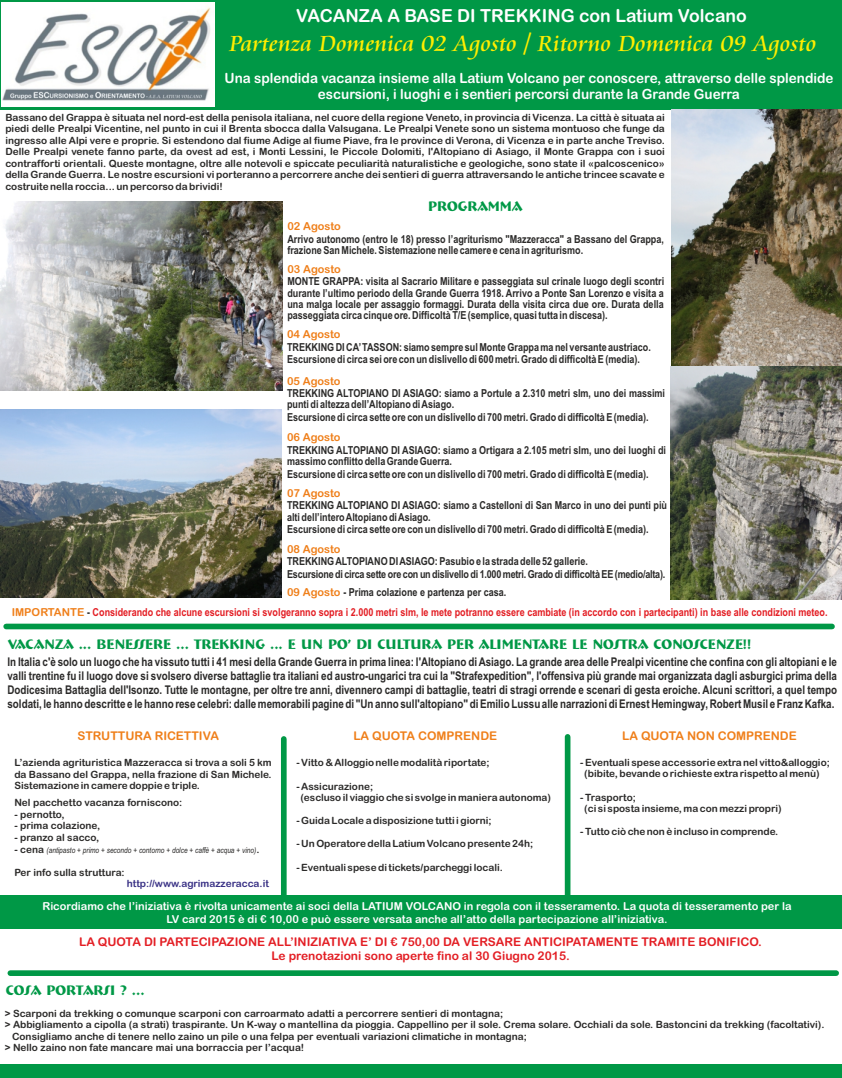
<style>
.page{position:relative;width:842px;height:1078px;background:#fff}
.page>*{position:absolute;margin:0;border:0;box-sizing:border-box;transform-origin:0 0}
.t1{font:24px "Cataneo BT";color:#ffed00}
.t2{font:18px "Arial Rounded MT Bold";color:#fefefe}
.t3{font:14px/16.2px "Arial Rounded MT Bold";color:#fefefe;text-align:center;scale:.96 1}
.t4{font:700 14px "Bremen BT";color:#009846}
.t5{font:700 12px/13.7px "Arial Narrow";color:#2b2a29;text-align:justify}
.t6{font:12px/13.9px "Arial Rounded MT Bold";color:#e31e24;text-align:center}
.t7{font:12px "Arial Rounded MT Bold";color:#ef7f1a}
.t8{font:700 11px/11.3px "Arial Narrow";color:#2b2a29}
.t9{font:11px/12.7px "Arial Rounded MT Bold";color:#fefefe;text-align:center}
.t10{font:700 11px/19.7px "Arial Narrow";color:#e31e24}
.t11{font:700 11px/12.6px "Arial Narrow";letter-spacing:-.02em;color:#2b2a29}
.t12{font:11px "Arial Rounded MT Bold";color:#ef7f1a}
.t13{font:10px/11.6px "Arial Rounded MT Bold";color:#2b2a29}
.t14{font:10px "Arial Rounded MT Bold";color:#393185}
.t15{font:italic 8px "Arial Narrow";color:#2b2a29}
.s1{font-family:"Arial Rounded MT Bold";font-weight:400;color:#ef7f1a}
.s2{color:#2b2a29}
.s3{font-family:"Arial Rounded MT Bold";font-style:normal;font-size:10px}
</style>
<div class="page">
<div style="left:0;top:0;width:842px;height:110px;background:#009846"></div>
<img style="left:2px;top:2px;width:213px;height:104px">
<img style="left:0;top:201px;width:283px;height:189px">
<img style="left:671px;top:110px;width:171px;height:489px">
<img style="left:0;top:409px;width:281px;height:188px">
<div style="left:281px;top:738px;width:6px;height:168px;background:#009846"></div>
<div style="left:565px;top:736px;width:5px;height:170px;background:#009846"></div>
<div style="left:6px;top:623px;width:826px;height:6px;background:#009846"></div>
<div style="left:10px;top:970px;width:826px;height:5px;background:#009846"></div>
<div style="left:0;top:895px;width:841px;height:33px;background:#009846"></div>
<div style="left:0;top:1063px;width:842px;height:14px;background:#009846"></div>
<h2 class="t2" style="left:296px;top:9px;width:452px">VACANZA A BASE DI TREKKING con Latium Volcano</h2>
<h1 class="t1" style="left:229px;top:32px;width:589px">Partenza Domenica 02 Agosto / Ritorno Domenica 09 Agosto</h1>
<h3 class="t3" style="left:224px;top:71px;width:636px">Una splendida vacanza insieme alla Latium Volcano per conoscere, attraverso delle splendide escursioni, i luoghi e i sentieri percorsi durante la Grande Guerra</h3>
<p class="t13" style="left:5px;top:112px;width:661px;text-align:justify">Bassano del Grappa è situata nel nord-est della penisola italiana, nel cuore della regione Veneto, in provincia di Vicenza. La città è situata ai piedi delle Prealpi Vicentine, nel punto in cui il Brenta sbocca dalla Valsugana. Le Prealpi Venete sono un sistema montuoso che funge da ingresso alle Alpi vere e proprie. Si estendono dal fiume Adige al fiume Piave, fra le province di Verona, di Vicenza e in parte anche Treviso.<br>Delle Prealpi venete fanno parte, da ovest ad est, i Monti Lessini, le Piccole Dolomiti, l'Altopiano di Asiago, il Monte Grappa con i suoi contrafforti orientali. Queste montagne, oltre alle notevoli e spiccate peculiarità naturalistiche e geologiche, sono state il «palcoscenico» della Grande Guerra. Le nostre escursioni vi porteranno a percorrere anche dei sentieri di guerra attraversando le antiche trincee scavate e costruite nella roccia... un percorso da brividi!</p>
<h3 class="t4" style="left:428px;top:201px;width:96px">PROGRAMMA</h3>
<p class="t12" style="left:287px;top:222px;width:55px">02 Agosto</p>
<p class="t8" style="left:287px;top:234px;width:378px">Arrivo autonomo (entro le 18) presso l’agriturismo "Mazzeracca" a Bassano del Grappa, frazione San Michele. Sistemazione nelle camere e cena in agriturismo.</p>
<p class="t12" style="left:287px;top:265px;width:55px">03 Agosto</p>
<p class="t8" style="left:287px;top:277px;width:378px;text-align:justify">MONTE GRAPPA: visita al Sacrario Militare e passeggiata sul crinale luogo degli scontri durante l’ultimo periodo della Grande Guerra 1918. Arrivo a Ponte San Lorenzo e visita a una malga locale per assaggio formaggi. Durata della visita circa due ore. Durata della passeggiata circa cinque ore. Difficoltà T/E (semplice, quasi tutta in discesa).</p>
<p class="t12" style="left:287px;top:330px;width:55px">04 Agosto</p>
<p class="t8" style="left:287px;top:341px;width:365px;line-height:12.6px">TREKKING DI CA’TASSON: siamo sempre sul Monte Grappa ma nel versante austriaco.<br>Escursione di circa sei ore con un dislivello di 600 metri. Grado di difficoltà E (media).</p>
<p class="t12" style="left:287px;top:376px;width:55px">05 Agosto</p>
<p class="t8" style="left:287px;top:388px;width:379px">TREKKING ALTOPIANO DI ASIAGO: siamo a Portule a 2.310 metri slm, uno dei massimi punti di altezza dell’Altopiano di Asiago.</p>
<p class="t8" style="left:287px;top:412px;width:363px">Escursione di circa sette ore con un dislivello di 700 metri. Grado di difficoltà E (media).</p>
<p class="t12" style="left:287px;top:433px;width:55px">06 Agosto</p>
<p class="t8" style="left:287px;top:445px;width:380px">TREKKING ALTOPIANO DI ASIAGO: siamo a Ortigara a 2.105 metri slm, uno dei luoghi di massimo conflitto della Grande Guerra.</p>
<p class="t8" style="left:287px;top:469px;width:363px">Escursione di circa sette ore con un dislivello di 700 metri. Grado di difficoltà E (media).</p>
<p class="t12" style="left:287px;top:488px;width:55px">07 Agosto</p>
<p class="t8" style="left:287px;top:501px;width:381px">TREKKING ALTOPIANO DI ASIAGO: siamo a Castelloni di San Marco in uno dei punti più alti dell’intero Altopiano di Asiago.</p>
<p class="t8" style="left:287px;top:524px;width:363px">Escursione di circa sette ore con un dislivello di 700 metri. Grado di difficoltà E (media).</p>
<p class="t12" style="left:287px;top:544px;width:55px">08 Agosto</p>
<p class="t11" style="left:287px;top:556px;width:380px">TREKKING ALTOPIANO DI ASIAGO: Pasubio e la strada delle 52 gallerie.<br>Escursione di circa sette ore con un dislivello di 1.000 metri. Grado di difficoltà EE (medio/alta).</p>
<p class="t10" style="left:12px;top:583px;width:817px;text-indent:275px"><span class="s1">09 Agosto</span> <span class="s2">- Prima colazione e partenza per casa.<br></span><span class="s1">IMPORTANTE</span> <span class="s2">-</span> Considerando che alcune escursioni si svolgeranno sopra i 2.000 metri slm, le mete potranno essere cambiate (in accordo con i partecipanti) in base alle condizioni meteo.</p>
<h3 class="t4" style="left:8px;top:638px;width:745px">VACANZA ... BENESSERE ... TREKKING ... E UN PO’ DI CULTURA PER ALIMENTARE LE NOSTRA CONOSCENZE!!</h3>
<p class="t5" style="left:7px;top:656px;width:831px">In Italia c'è solo un luogo che ha vissuto tutti i 41 mesi della Grande Guerra in prima linea: l'Altopiano di Asiago. La grande area delle Prealpi vicentine che confina con gli altopiani e le valli trentine fu il luogo dove si svolsero diverse battaglie tra italiani ed austro-ungarici tra cui la "Strafexpedition", l'offensiva più grande mai organizzata dagli asburgici prima della Dodicesima Battaglia dell'Isonzo. Tutte le montagne, per oltre tre anni, divennero campi di battaglie, teatri di stragi orrende e scenari di gesta eroiche. Alcuni scrittori, a quel tempo soldati, le hanno descritte e le hanno rese celebri: dalle memorabili pagine di "Un anno sull'altopiano" di Emilio Lussu alle narrazioni di Ernest Hemingway, Robert Musil e Franz Kafka.</p>
<p class="t7" style="left:77px;top:731px;width:143px">STRUTTURA RICETTIVA</p>
<p class="t13" style="left:14px;top:757px;width:259px;text-align:justify">L’azienda agrituristica Mazzeracca si trova a soli 5 km da Bassano del Grappa, nella frazione di San Michele.<br>Sistemazione in camere doppie e triple.</p>
<p class="t13" style="left:14px;top:797px;width:169px">Nel pacchetto vacanza forniscono:</p>
<p class="t13" style="left:14px;top:809px;width:52px">- pernotto,</p>
<p class="t13" style="left:14px;top:820px;width:87px">- prima colazione,</p>
<p class="t13" style="left:14px;top:832px;width:86px">- pranzo al sacco,</p>
<p class="t15" style="left:14px;top:846px;width:247px"><span class="s3">- cena</span> (antipasto + primo + secondo + contorno + dolce + caffè + acqua + vino)<span class="s3">.</span></p>
<p class="t13" style="left:14px;top:867px;width:112px">Per info sulla struttura:</p>
<p class="t14" style="left:127px;top:879px;width:144px">http://www.agrimazzeracca.it</p>
<p class="t7" style="left:622px;top:731px;width:176px">LA QUOTA NON COMPRENDE</p>
<p class="t13" style="left:584px;top:757px;width:247px;text-indent:-4px">- Eventuali spese accessorie extra nel vitto&amp;alloggio; (bibite, bevande o richieste extra rispetto al menù)</p>
<p class="t13" style="left:584px;top:792px;width:199px;text-indent:-4px">- Trasporto;<br>(ci si sposta insieme, ma con mezzi propri)</p>
<p class="t13" style="left:580px;top:826px;width:200px">- Tutto ciò che non è incluso in comprende.</p>
<p class="t7" style="left:353px;top:731px;width:145px">LA QUOTA COMPRENDE</p>
<p class="t13" style="left:296px;top:757px;width:195px">- Vitto &amp; Alloggio nelle modalità riportate;</p>
<p class="t13" style="left:300px;top:781px;width:252px;text-indent:-4px">- Assicurazione;<br>(escluso il viaggio che si svolge in maniera autonoma)</p>
<p class="t13" style="left:296px;top:815px;width:197px">- Guida Locale a disposizione tutti i giorni;</p>
<p class="t13" style="left:296px;top:838px;width:238px">- Un Operatore della Latium Volcano presente 24h;</p>
<p class="t13" style="left:296px;top:862px;width:208px">- Eventuali spese di tickets/parcheggi locali.</p>
<p class="t9" style="left:42px;top:900px;width:751px">Ricordiamo che l’iniziativa è rivolta unicamente ai soci della LATIUM VOLCANO in regola con il tesseramento. La quota di tesseramento per la<br>LV card 2015 è di € 10,00 e può essere versata anche all’atto della partecipazione all’iniziativa.</p>
<p class="t6" style="left:79px;top:935px;width:684px">LA QUOTA DI PARTECIPAZIONE ALL’INIZIATIVA E’ DI € 750,00 DA VERSARE ANTICIPATAMENTE TRAMITE BONIFICO.<br>Le prenotazioni sono aperte fino al 30 Giugno 2015.</p>
<h3 class="t4" style="left:6px;top:984px;width:140px">COSA PORTARSI ? ...</h3>
<p class="t13" style="left:5px;top:1007px;width:500px">&gt; Scarponi da trekking o comunque scarponi con carroarmato adatti a percorrere sentieri di montagna;</p>
<p class="t13" style="left:5px;top:1019px;width:821px">&gt; Abbigliamento a cipolla (a strati) traspirante. Un K-way o mantellina da pioggia. Cappellino per il sole. Crema solare. Occhiali da sole. Bastoncini da trekking (facoltativi).</p>
<p class="t13" style="left:12px;top:1030px;width:516px">Consigliamo anche di tenere nello zaino un pile o una felpa per eventuali variazioni climatiche in montagna;</p>
<p class="t13" style="left:5px;top:1042px;width:301px">&gt; Nello zaino non fate mancare mai una borraccia per l’acqua!</p>
</div>
